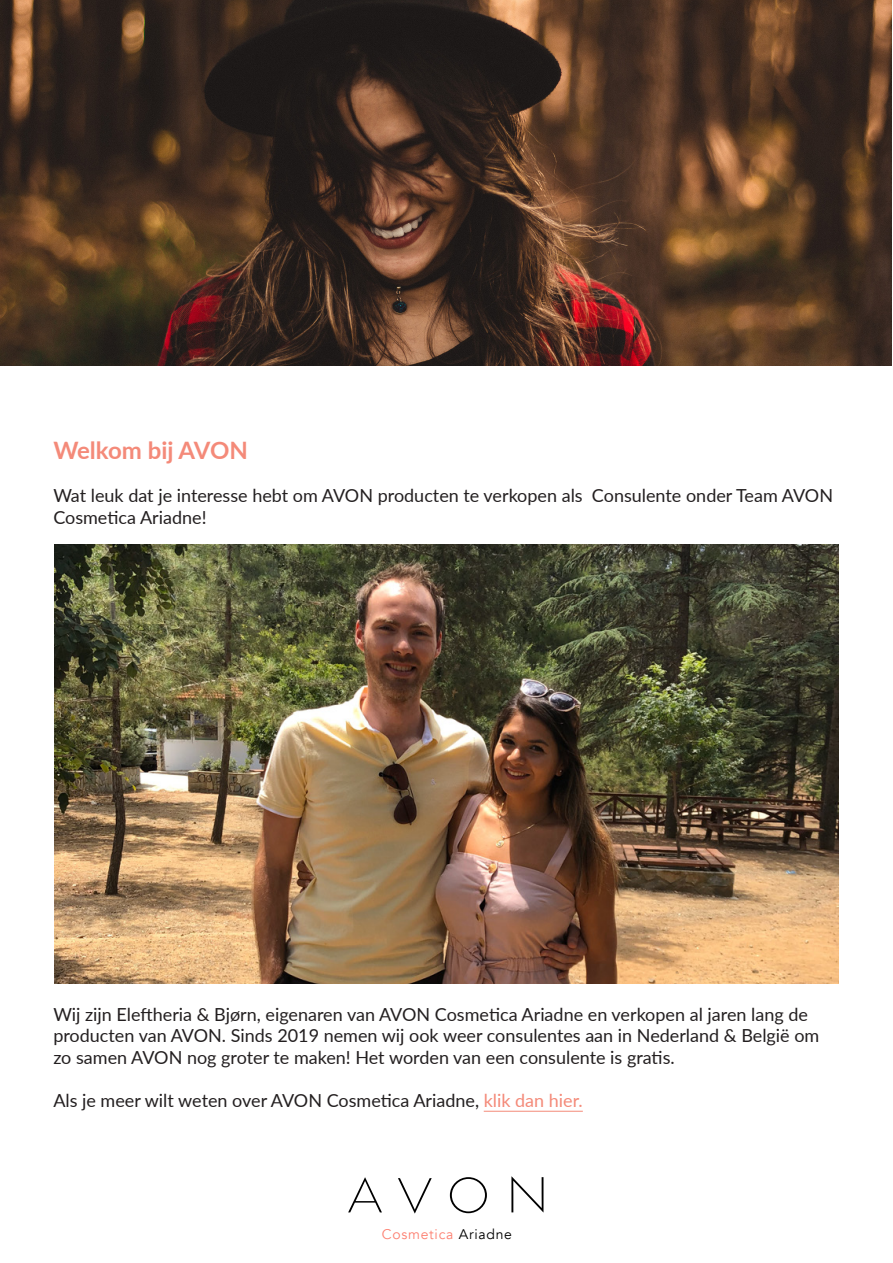
<style>
.page{position:relative;width:893px;height:1263px;background:#fff}
.page>*{position:absolute;margin:0;border:0;box-sizing:border-box;transform-origin:0 0}
.t1{font:700 24px "Lato";color:#f48a79}
.t2{font:18px/21.6px "Lato";color:#231f20}
.t3{font:13.95px "Avenir";letter-spacing:.05em;color:#fd7f70}
.s1{color:#f48a79}
.s2{color:#000}
</style>
<div class="page">
<img style="left:0;top:0;width:892px;height:366px">
<hr style="left:484px;top:1111px;width:99px;height:1px;background:#f48a79">
<svg style="left:450px;top:1177px;width:37px;height:36px"></svg>
<svg style="left:398px;top:1178px;width:34px;height:35px"></svg>
<svg style="left:511px;top:1176px;width:32px;height:36px"></svg>
<svg style="left:348px;top:1177px;width:34px;height:35px"></svg>
<img style="left:54px;top:545px;width:785px;height:438px">
<p class="t1" style="left:53px;top:433px;width:196px">Welkom bij AVON</p>
<p class="t2" style="left:53px;top:484px;width:781px">Wat leuk dat je interesse hebt om AVON producten te verkopen als Consulente onder Team AVON<br>Cosmetica Ariadne!</p>
<p class="t2" style="left:53px;top:1002px;width:767px">Wij zijn Eleftheria &amp; Bjørn, eigenaren van AVON Cosmetica Ariadne en verkopen al jaren lang de producten van AVON. Sinds 2019 nemen wij ook weer consulentes aan in Nederland &amp; België om zo samen AVON nog groter te maken! Het worden van een consulente is gratis.</p>
<p class="t2" style="left:53px;top:1089px;width:531px">Als je meer wilt weten over AVON Cosmetica Ariadne, <span class="s1">klik dan hier.</span></p>
<p class="t3" style="left:382px;top:1226px;width:131px">Cosmetica <span class="s2">Ariadne</span></p>
</div>
